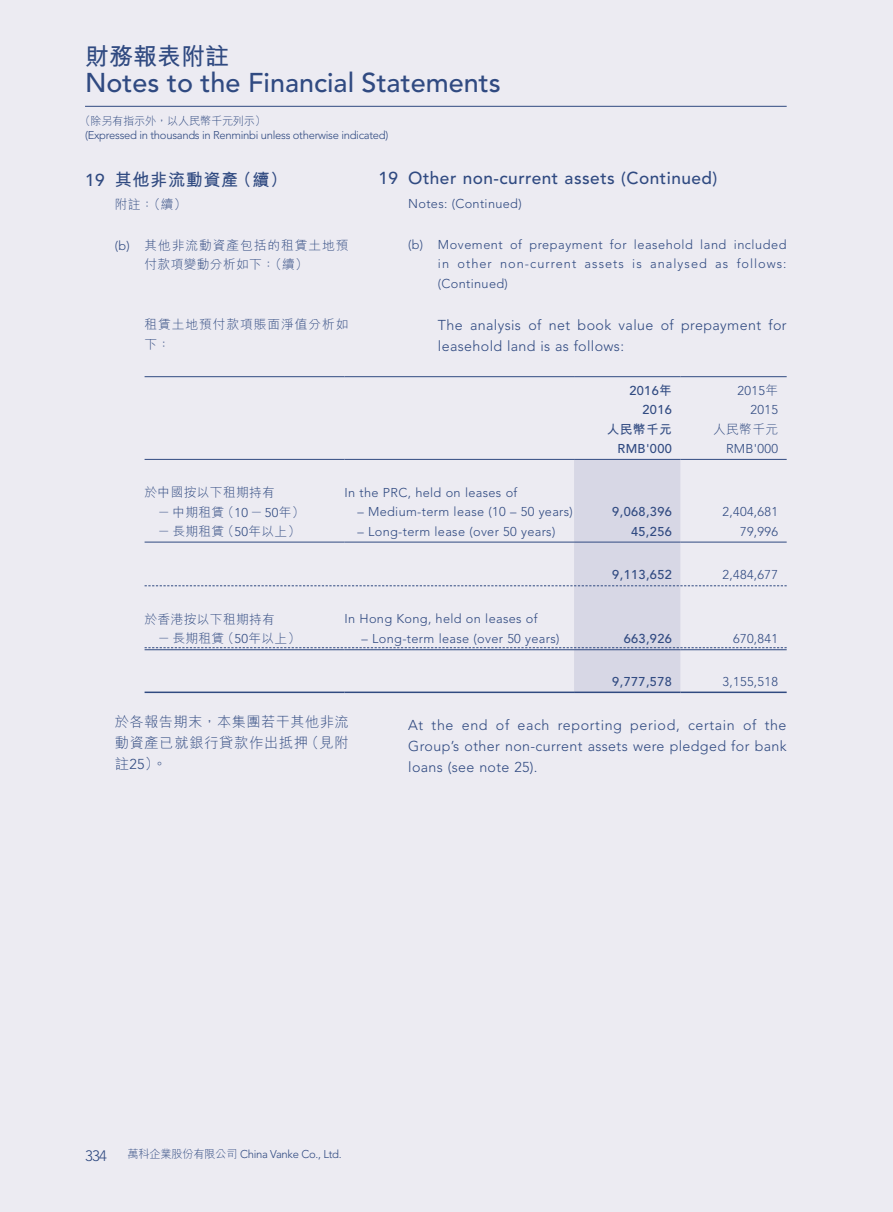
<style>
.page{position:relative;width:893px;height:1212px;background:#ecebf2}
.page>*{position:absolute;margin:0;border:0;box-sizing:border-box;transform-origin:0 0}
.t1{font:500 27px "Avenir LT Std";color:#304a81}
.t2{font:700 24px "M Hei HK";color:#304a81}
.t3{font:500 17.25px "Avenir LT Std";letter-spacing:.03em;color:#304a81}
.t4{font:700 17.25px "M Hei HK";letter-spacing:.03em;color:#304a81}
.t5{font:300 15px "Avenir LT Std";color:#304a81}
.t6{font:300 14.25px/21px "Avenir LT Std";letter-spacing:.025em;color:#304a81}
.t7{font:300 14.25px/21px "M Hei HK";letter-spacing:.04em;color:#304a81;text-align:justify}
.t8{font:300 12.75px/19.5px "Avenir LT Std";letter-spacing:.025em;color:#304a81;text-align:justify}
.t9{font:300 12.75px "M Hei HK";letter-spacing:.025em;color:#304a81}
.t10{font:500 12.75px "Avenir LT Std";letter-spacing:.03em;color:#304a81}
.t11{font:300 12.75px/19.5px "M Hei HK";letter-spacing:.07em;color:#304a81}
.t12{font:700 12.75px "M Hei HK";letter-spacing:.03em;color:#304a81}
.t13{font:300 11.25px "Avenir LT Std";letter-spacing:-.025em;color:#304a81}
.t14{font:300 11.25px "M Hei HK";letter-spacing:-.025em;color:#304a81}
.s1{font-family:"Avenir LT Std";font-weight:500}
.s2{font-family:"Avenir LT Std"}
.s3{font-family:"M Hei HK";font-weight:700}
.s4{font-family:"M Hei HK"}
</style>
<div class="page">
<hr style="left:85px;top:106px;width:702px;height:1px;background:#304a81">
<hr style="left:145px;top:376px;width:199px;height:1px;background:#304a81">
<hr style="left:344px;top:376px;width:230px;height:1px;background:#304a81">
<hr style="left:574px;top:376px;width:106px;height:1px;background:#304a81">
<hr style="left:680px;top:376px;width:107px;height:1px;background:#304a81">
<hr style="left:145px;top:459px;width:199px;height:1px;background:#304a81">
<hr style="left:344px;top:459px;width:230px;height:1px;background:#304a81">
<hr style="left:574px;top:459px;width:106px;height:1px;background:#304a81">
<hr style="left:680px;top:459px;width:107px;height:1px;background:#304a81">
<svg style="left:145px;top:460px;width:642px;height:231px"></svg>
<hr style="left:680px;top:649px;width:107px;height:1px;background:#304a81">
<hr style="left:145px;top:691px;width:199px;height:2px;background:#304a81">
<hr style="left:344px;top:691px;width:230px;height:2px;background:#304a81">
<hr style="left:574px;top:691px;width:106px;height:2px;background:#304a81">
<hr style="left:680px;top:691px;width:107px;height:2px;background:#304a81">
<h2 class="t2" style="left:85px;top:39px;width:145px">財務報表附註</h2>
<h1 class="t1" style="left:85px;top:67px;width:417px">Notes to the Financial Statements</h1>
<p class="t14" style="left:79px;top:113px;width:188px">（除另有指示外，以人民幣千元列示）</p>
<p class="t13" style="left:85px;top:129px;width:305px">(Expressed in thousands in Renminbi unless otherwise indicated)</p>
<h3 class="t4" style="left:85px;top:167px;width:204px"><span class="s1">19</span> 其他非流動資產（續）</h3>
<p class="t9" style="left:115px;top:196px;width:73px">附註：（續）</p>
<p class="t11" style="left:145px;top:235px;width:206px;text-indent:-30px"><span class="s2">(b)</span> 其他非流動資產包括的租賃土地預付款項變動分析如下：（續）</p>
<p class="t11" style="left:145px;top:314px;width:206px">租賃土地預付款項賬面淨值分析如下：</p>
<h3 class="t3" style="left:378px;top:168px;width:340px">19 Other non-current assets (Continued)</h3>
<p class="t8" style="left:408px;top:194px;width:115px">Notes: (Continued)</p>
<p class="t8" style="left:438px;top:235px;width:350px;text-indent:-30px">(b) Movement of prepayment for leasehold land included in other non-current assets is analysed as follows: (Continued)</p>
<p class="t6" style="left:438px;top:314px;width:350px">The analysis of net book value of prepayment for leasehold land is as follows:</p>
<p class="t10" style="left:629px;top:383px;width:44px">2016<span class="s3">年</span></p>
<p class="t8" style="left:738px;top:381px;width:42px">2015<span class="s4">年</span></p>
<p class="t10" style="left:642px;top:402px;width:31px">2016</p>
<p class="t8" style="left:751px;top:400px;width:29px">2015</p>
<p class="t12" style="left:607px;top:420px;width:67px">人民幣千元</p>
<p class="t9" style="left:713px;top:420px;width:67px">人民幣千元</p>
<p class="t10" style="left:617px;top:441px;width:56px">RMB'000</p>
<p class="t8" style="left:726px;top:439px;width:54px">RMB'000</p>
<p class="t9" style="left:145px;top:483px;width:132px">於中國按以下租期持有</p>
<p class="t8" style="left:344px;top:482px;width:174px">In the PRC, held on leases of</p>
<p class="t9" style="left:158px;top:503px;width:148px">－中期租賃（<span class="s2">10</span>－<span class="s2">50</span>年）</p>
<p class="t8" style="left:357px;top:502px;width:217px">– Medium-term lease (10 – 50 years)</p>
<p class="t10" style="left:612px;top:504px;width:61px">9,068,396</p>
<p class="t8" style="left:722px;top:502px;width:57px">2,404,681</p>
<p class="t9" style="left:158px;top:522px;width:144px">－長期租賃（<span class="s2">50</span>年以上）</p>
<p class="t8" style="left:357px;top:521px;width:199px">– Long-term lease (over 50 years)</p>
<p class="t10" style="left:631px;top:524px;width:42px">45,256</p>
<p class="t8" style="left:740px;top:521px;width:40px">79,996</p>
<p class="t10" style="left:612px;top:567px;width:61px">9,113,652</p>
<p class="t8" style="left:722px;top:565px;width:57px">2,484,677</p>
<p class="t9" style="left:145px;top:610px;width:132px">於香港按以下租期持有</p>
<p class="t8" style="left:344px;top:609px;width:195px">In Hong Kong, held on leases of</p>
<p class="t9" style="left:158px;top:629px;width:144px">－長期租賃（<span class="s2">50</span>年以上）</p>
<p class="t8" style="left:361px;top:628px;width:200px">– Long-term lease (over 50 years)</p>
<p class="t10" style="left:624px;top:631px;width:50px">663,926</p>
<p class="t8" style="left:733px;top:628px;width:47px">670,841</p>
<p class="t10" style="left:612px;top:674px;width:61px">9,777,578</p>
<p class="t8" style="left:722px;top:672px;width:57px">3,155,518</p>
<p class="t6" style="left:408px;top:715px;width:380px;text-align:justify">At the end of each reporting period, certain of the Group’s other non-current assets were pledged for bank loans (see note 25).</p>
<p class="t7" style="left:115px;top:710px;width:235px">於各報告期末，本集團若干其他非流動資產已就銀行貸款作出抵押（見附註<span class="s2">25</span>）。</p>
<p class="t5" style="left:85px;top:1147px;width:23px">334</p>
<p class="t13" style="left:128px;top:1148px;width:216px"><span class="s4">萬科企業股份有限公司</span> China Vanke Co., Ltd.</p>
</div>
